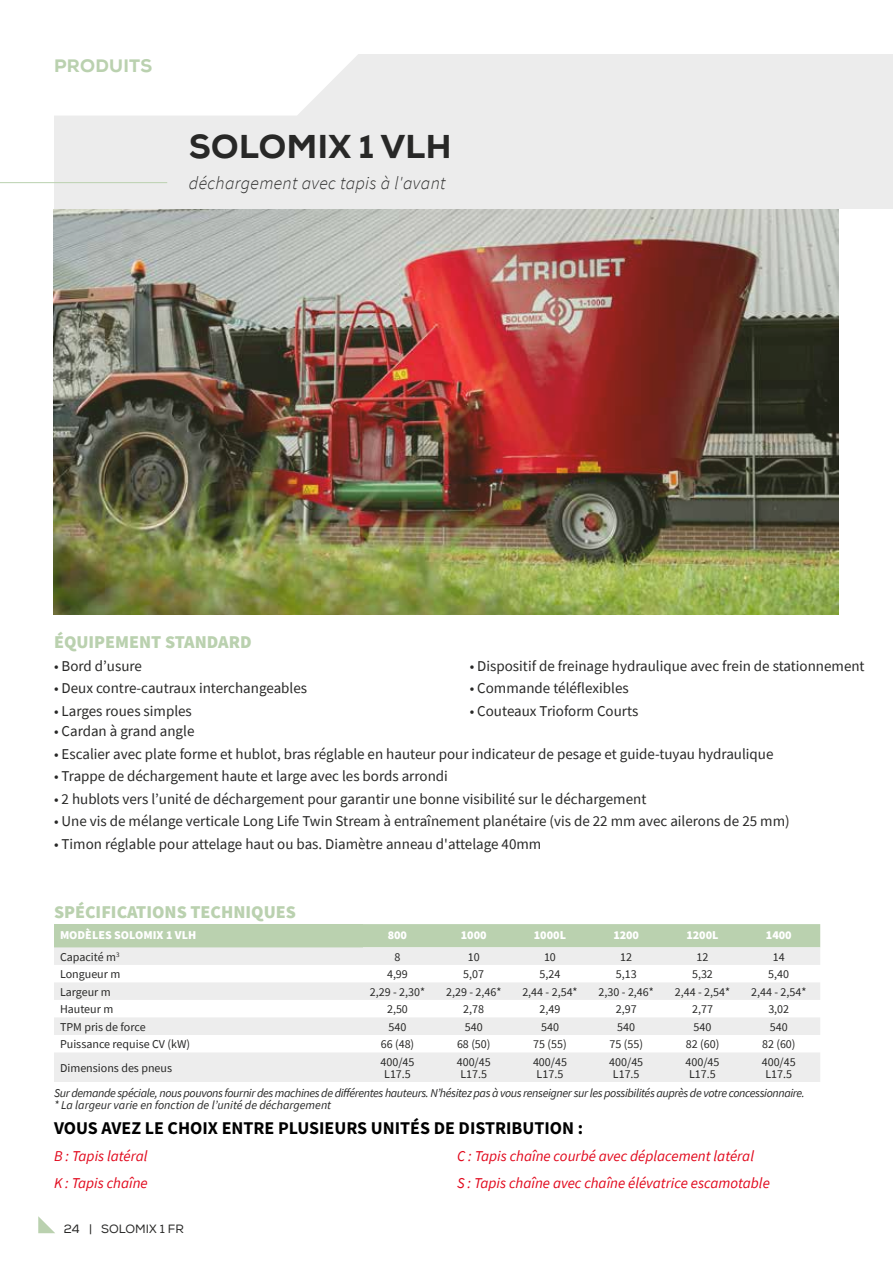
<style>
.page{position:relative;width:893px;height:1263px;background:#fff}
.page>*{position:absolute;margin:0;border:0;box-sizing:border-box;transform-origin:0 0}
.t1{font:800 33px "Nexa";letter-spacing:.015em;color:#282827}
.t2{font:700 18px "Source Sans Pro";color:#000}
.t3{font:900 18px "Source Sans Pro";color:#bad1af}
.t4{font:italic 300 18px "Source Sans Pro";letter-spacing:.02em;color:#282827}
.t5{font:800 18px "Nexa";letter-spacing:.015em;color:#bad1af}
.t6{font:15px "Source Sans Pro";color:#282827}
.t7{font:italic 15px/27px "Source Sans Pro";color:#e1081c}
.t8{font:12px/12px "Source Sans Pro";color:#282827;text-align:center}
.t9{font:italic 12px/12px "Source Sans Pro";letter-spacing:-.03em;color:#282827}
.t10{font:900 12px "Source Sans Pro";color:#fff}
.t11{font:12px "Nexa";color:#282827}
</style>
<div class="page">
<svg style="left:38px;top:1216px;width:17px;height:17px"></svg>
<div style="left:54px;top:54px;width:839px;height:154px;background:#ececec"></div>
<svg style="left:54px;top:54px;width:304px;height:61px;background:#fdfdfd"></svg>
<hr style="left:0;top:182px;width:167px;height:1px;background:#bad1af">
<img style="left:54px;top:209px;width:785px;height:406px">
<div style="left:54px;top:924px;width:309px;height:23px;background:#bad1af"></div>
<div style="left:363px;top:924px;width:457px;height:23px;background:#bad1af"></div>
<svg style="left:54px;top:947px;width:766px;height:135px;fill:#ededed"></svg>
<p class="t5" style="left:54px;top:54px;width:100px">PRODUITS</p>
<h1 class="t1" style="left:189px;top:126px;width:264px">SOLOMIX 1 VLH</h1>
<p class="t4" style="left:189px;top:172px;width:258px">déchargement avec tapis à l'avant</p>
<p class="t3" style="left:54px;top:630px;width:199px">ÉQUIPEMENT STANDARD</p>
<p class="t6" style="left:54px;top:656px;width:90px">• Bord d’usure</p>
<p class="t6" style="left:54px;top:678px;width:255px">• Deux contre-cautraux interchangeables</p>
<p class="t6" style="left:54px;top:701px;width:139px">• Larges roues simples</p>
<p class="t6" style="left:470px;top:656px;width:396px">• Dispositif de freinage hydraulique avec frein de stationnement</p>
<p class="t6" style="left:470px;top:678px;width:160px">• Commande téléflexibles</p>
<p class="t6" style="left:470px;top:701px;width:170px">• Couteaux Trioform Courts</p>
<p class="t6" style="left:54px;top:722px;width:142px">• Cardan à grand angle</p>
<p class="t6" style="left:54px;top:744px;width:721px">• Escalier avec plate forme et hublot, bras réglable en hauteur pour indicateur de pesage et guide-tuyau hydraulique</p>
<p class="t6" style="left:54px;top:767px;width:395px">• Trappe de déchargement haute et large avec les bords arrondi</p>
<p class="t6" style="left:54px;top:789px;width:594px">• 2 hublots vers l’unité de déchargement pour garantir une bonne visibilité sur le déchargement</p>
<p class="t6" style="left:54px;top:812px;width:737px">• Une vis de mélange verticale Long Life Twin Stream à entraînement planétaire (vis de 22 mm avec ailerons de 25 mm)</p>
<p class="t6" style="left:54px;top:834px;width:489px">• Timon réglable pour attelage haut ou bas. Diamètre anneau d'attelage 40mm</p>
<p class="t3" style="left:54px;top:900px;width:243px">SPÉCIFICATIONS TECHNIQUES</p>
<p class="t10" style="left:60px;top:927px;width:138px">MODÈLES SOLOMIX 1 VLH</p>
<p class="t10" style="left:388px;top:927px;width:21px">800</p>
<p class="t10" style="left:461px;top:927px;width:27px">1000</p>
<p class="t10" style="left:534px;top:927px;width:34px">1000L</p>
<p class="t10" style="left:613px;top:927px;width:27px">1200</p>
<p class="t10" style="left:686px;top:927px;width:34px">1200L</p>
<p class="t10" style="left:766px;top:927px;width:27px">1400</p>
<p class="t8" style="left:60px;top:950px;width:61px">Capacité m<sup>3</sup></p>
<p class="t8" style="left:394px;top:950px;width:7px">8</p>
<p class="t8" style="left:468px;top:950px;width:13px">10</p>
<p class="t8" style="left:544px;top:950px;width:13px">10</p>
<p class="t8" style="left:620px;top:950px;width:13px">12</p>
<p class="t8" style="left:696px;top:950px;width:13px">12</p>
<p class="t8" style="left:773px;top:950px;width:13px">14</p>
<p class="t8" style="left:60px;top:968px;width:62px">Longueur m</p>
<p class="t8" style="left:387px;top:968px;width:22px">4,99</p>
<p class="t8" style="left:463px;top:968px;width:22px">5,07</p>
<p class="t8" style="left:539px;top:968px;width:22px">5,24</p>
<p class="t8" style="left:616px;top:968px;width:22px">5,13</p>
<p class="t8" style="left:692px;top:968px;width:22px">5,32</p>
<p class="t8" style="left:768px;top:968px;width:22px">5,40</p>
<p class="t8" style="left:60px;top:986px;width:52px">Largeur m</p>
<p class="t8" style="left:370px;top:986px;width:57px">2,29 - 2,30*</p>
<p class="t8" style="left:446px;top:986px;width:57px">2,29 - 2,46*</p>
<p class="t8" style="left:522px;top:986px;width:57px">2,44 - 2,54*</p>
<p class="t8" style="left:599px;top:986px;width:57px">2,30 - 2,46*</p>
<p class="t8" style="left:675px;top:986px;width:57px">2,44 - 2,54*</p>
<p class="t8" style="left:751px;top:986px;width:57px">2,44 - 2,54*</p>
<p class="t8" style="left:60px;top:1003px;width:55px">Hauteur m</p>
<p class="t8" style="left:387px;top:1003px;width:22px">2,50</p>
<p class="t8" style="left:463px;top:1003px;width:22px">2,78</p>
<p class="t8" style="left:540px;top:1003px;width:22px">2,49</p>
<p class="t8" style="left:616px;top:1003px;width:22px">2,97</p>
<p class="t8" style="left:692px;top:1003px;width:22px">2,77</p>
<p class="t8" style="left:768px;top:1003px;width:22px">3,02</p>
<p class="t8" style="left:60px;top:1021px;width:87px">TPM pris de force</p>
<p class="t8" style="left:389px;top:1021px;width:19px">540</p>
<p class="t8" style="left:465px;top:1021px;width:19px">540</p>
<p class="t8" style="left:541px;top:1021px;width:19px">540</p>
<p class="t8" style="left:617px;top:1021px;width:19px">540</p>
<p class="t8" style="left:694px;top:1021px;width:19px">540</p>
<p class="t8" style="left:770px;top:1021px;width:19px">540</p>
<p class="t8" style="left:60px;top:1038px;width:132px">Puissance requise CV (kW)</p>
<p class="t8" style="left:381px;top:1038px;width:35px">66 (48)</p>
<p class="t8" style="left:457px;top:1038px;width:35px">68 (50)</p>
<p class="t8" style="left:533px;top:1038px;width:35px">75 (55)</p>
<p class="t8" style="left:609px;top:1038px;width:35px">75 (55)</p>
<p class="t8" style="left:686px;top:1038px;width:35px">82 (60)</p>
<p class="t8" style="left:762px;top:1038px;width:35px">82 (60)</p>
<p class="t8" style="left:60px;top:1062px;width:114px">Dimensions des pneus</p>
<p class="t8" style="left:380px;top:1056px;width:36px">400/45<br>L17.5</p>
<p class="t8" style="left:457px;top:1056px;width:36px">400/45<br>L17.5</p>
<p class="t8" style="left:533px;top:1056px;width:36px">400/45<br>L17.5</p>
<p class="t8" style="left:609px;top:1056px;width:36px">400/45<br>L17.5</p>
<p class="t8" style="left:685px;top:1056px;width:36px">400/45<br>L17.5</p>
<p class="t8" style="left:762px;top:1056px;width:36px">400/45<br>L17.5</p>
<p class="t9" style="left:54px;top:1087px;width:752px">Sur demande spéciale, nous pouvons fournir des machines de différentes hauteurs. N’hésitez pas à vous renseigner sur les possibilités auprès de votre concessionnaire. * La largeur varie en fonction de l’unité de déchargement</p>
<p class="t7" style="left:457px;top:1142px;width:314px">C : Tapis chaîne courbé avec déplacement latéral<br>S : Tapis chaîne avec chaîne élévatrice escamotable</p>
<p class="t2" style="left:54px;top:1116px;width:531px">VOUS AVEZ LE CHOIX ENTRE PLUSIEURS UNITÉS DE DISTRIBUTION :</p>
<p class="t7" style="left:54px;top:1142px;width:95px">B : Tapis latéral<br>K : Tapis chaîne</p>
<p class="t11" style="left:64px;top:1222px;width:122px">24 | SOLOMIX 1 FR</p>
</div>
